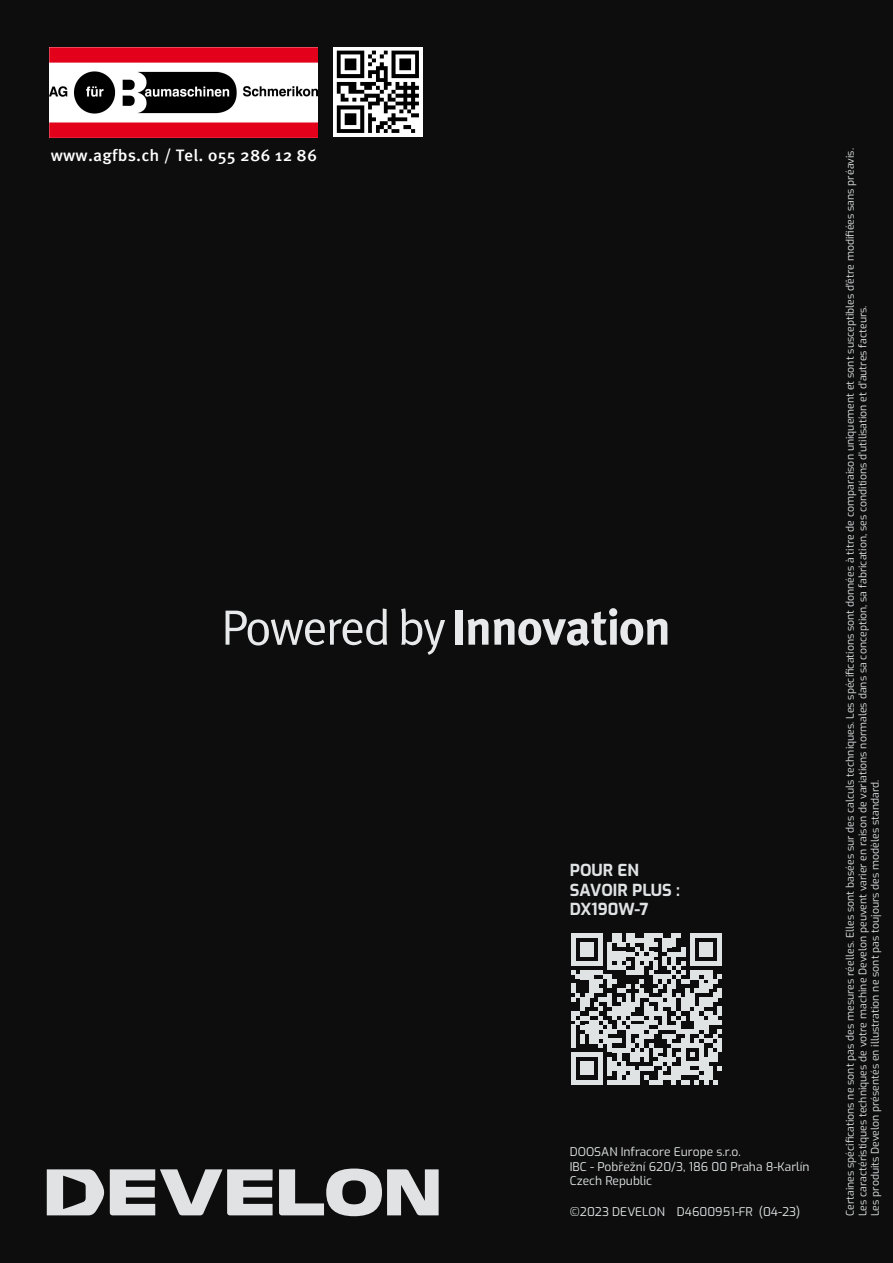
<style>
.page{position:relative;width:893px;height:1263px;background:#0d0d0d}
.page>*{position:absolute;margin:0;border:0;box-sizing:border-box;transform-origin:0 0}
.t1{font:500 16.5px "Meta Pro";letter-spacing:.01em;color:#fff;scale:1.05 1}
.t2{font:700 16.5px/19.5px "Exo";color:#e0e3e4}
.t3{font:12px/14.4px "Exo";color:#e0e3e4}
.t4{font:10.5px/12.6px "Exo";color:#e0e3e4}
</style>
<div class="page">
<svg style="left:47px;top:1169px;width:57px;height:46px"></svg>
<svg style="left:110px;top:1168px;width:329px;height:48px"></svg>
<svg style="left:226px;top:608px;width:161px;height:37px"></svg>
<svg style="left:401px;top:608px;width:44px;height:47px"></svg>
<div style="left:455px;top:610px;width:7px;height:35px;background:#e7e9ea"></div>
<svg style="left:468px;top:619px;width:20px;height:26px"></svg>
<svg style="left:494px;top:608px;width:173px;height:38px"></svg>
<svg style="left:571px;top:933px;width:151px;height:151px"></svg>
<img style="left:49px;top:48px;width:269px;height:89px">
<img style="left:334px;top:48px;width:89px;height:89px">
<h1 class="t1" style="left:51px;top:142px;width:255px">www.agfbs.ch / Tel. 055 286 12 86</h1>
<h1 class="t2" style="left:570px;top:860px;width:112px">POUR EN<br>SAVOIR PLUS :<br>DX190W-7</h1>
<p class="t3" style="left:570px;top:1144px;width:241px">DOOSAN Infracore Europe s.r.o.<br>IBC - Pobřežní 620/3, 186 00 Praha 8-Karlín<br>Czech Republic</p>
<p class="t3" style="left:570px;top:1204px;width:232px">©2023 DEVELON D4600951-FR (04-23)</p>
<p class="t4" style="left:843px;top:1216px;width:1069px;rotate:-90deg">Certaines spécifications ne sont pas des mesures réelles. Elles sont basées sur des calculs techniques. Les spécifications sont données à titre de comparaison uniquement et sont susceptibles d'être modifiées sans préavis.<br>Les caractéristiques techniques de votre machine Develon peuvent varier en raison de variations normales dans sa conception, sa fabrication, ses conditions d’utilisation et d’autres facteurs.<br>Les produits Develon présentés en illustration ne sont pas toujours des modèles standard.</p>
</div>
